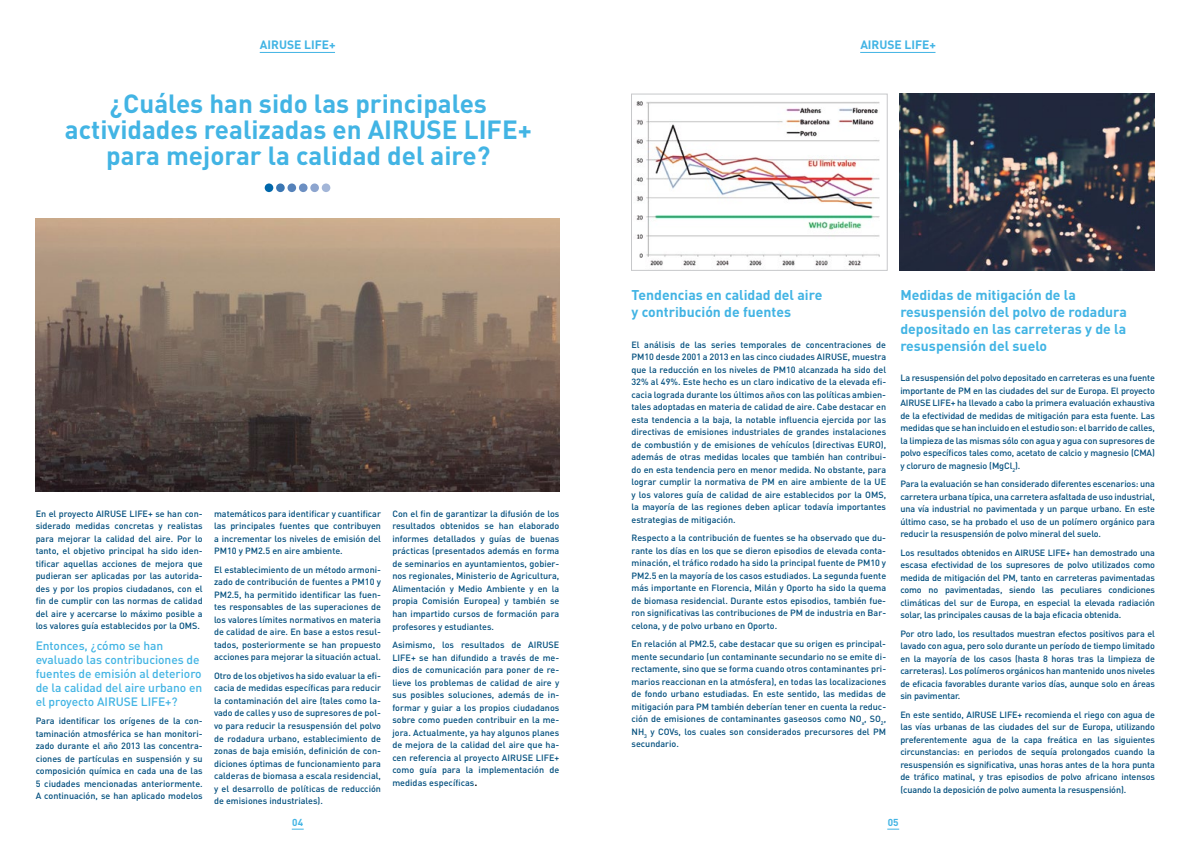
<style>
.page{position:relative;width:1191px;height:842px;background:#fff}
.page>*{position:absolute;margin:0;border:0;box-sizing:border-box;transform-origin:0 0}
.t1{font:700 26px/26px "DIN Pro";color:#42b4e4;text-align:center}
.t2{font:700 14px/16.8px "DIN Pro";color:#42b4e4}
.t3{font:500 12px/14px "DIN Pro";letter-spacing:-.005em;color:#42b4e4}
.t4{font:700 12px "DIN Pro";color:#42b4e4}
.t5{font:700 10px "DIN Pro";color:#42b4e4}
.t6{font:500 9px/12.5px "DIN Pro";color:#004e7d;text-align:justify}
.s1{font-size:11px;color:#000}
</style>
<div class="page">
<svg style="left:292px;top:829px;width:12px;height:1px"></svg>
<svg style="left:887px;top:829px;width:12px;height:1px"></svg>
<img style="left:36px;top:219px;width:524px;height:272px">
<img style="left:636px;top:101px;width:244px;height:165px">
<div style="left:631px;top:94px;width:256px;height:177px;border:1px solid #c7c8ca"></div>
<img style="left:899px;top:94px;width:256px;height:176px">
<div style="left:265px;top:183px;width:8px;height:9px;background:#0067aa;border-radius:50%"></div>
<div style="left:276px;top:183px;width:9px;height:9px;background:#3a76b3;border-radius:50%"></div>
<div style="left:287px;top:183px;width:9px;height:9px;background:#5582ba;border-radius:50%"></div>
<div style="left:299px;top:183px;width:8px;height:9px;background:#6c8fc2;border-radius:50%"></div>
<div style="left:310px;top:183px;width:9px;height:9px;background:#8da5cf;border-radius:50%"></div>
<div style="left:322px;top:183px;width:8px;height:9px;background:#a3b6d8;border-radius:50%"></div>
<hr style="left:260px;top:52px;width:75px;height:1px;background:#42b4e4">
<hr style="left:860px;top:52px;width:75px;height:1px;background:#42b4e4">
<h3 class="t4" style="left:260px;top:37px;width:77px">AIRUSE LIFE+</h3>
<h3 class="t4" style="left:860px;top:37px;width:77px">AIRUSE LIFE+</h3>
<h1 class="t1" style="left:65px;top:90px;width:468px">¿Cuáles han sido las principales actividades realizadas en AIRUSE LIFE+ para mejorar la calidad del aire?</h1>
<p class="t6" style="left:36px;top:507px;width:168px">En el proyecto AIRUSE LIFE+ se han con&shy;siderado medidas concretas y realistas para mejorar la calidad del aire. Por lo tanto, el objetivo principal ha sido iden&shy;tificar aquellas acciones de mejora que pudieran ser aplicadas por las autorida&shy;des y por los propios ciudadanos, con el fin de cumplir con las normas de calidad del aire y acercarse lo máximo posible a los valores guía establecidos por la OMS.</p>
<h3 class="t3" style="left:36px;top:638px;width:168px">Entonces, ¿cómo se han evaluado las contribuciones de fuentes de emisión al deterioro de la calidad del aire urbano en el proyecto AIRUSE LIFE+?</h3>
<p class="t6" style="left:36px;top:714px;width:168px">Para identificar los orígenes de la con&shy;taminación atmosférica se han monitori&shy;zado durante el año 2013 las concentra&shy;ciones de partículas en suspensión y su composición química en cada una de las 5 ciudades mencionadas anteriormente.<br>A continuación, se han aplicado modelos</p>
<p class="t6" style="left:214px;top:507px;width:168px">matemáticos para identificar y cuantificar las principales fuentes que contribuyen a incrementar los niveles de emisión del PM10 y PM2.5 en aire ambiente.</p>
<p class="t6" style="left:214px;top:563px;width:168px">El establecimiento de un método armoni&shy;zado de contribución de fuentes a PM10 y PM2.5, ha permitido identificar las fuen&shy;tes responsables de las superaciones de los valores límites normativos en materia de calidad de aire. En base a estos resul&shy;tados, posteriormente se han propuesto acciones para mejorar la situación actual.</p>
<p class="t6" style="left:214px;top:669px;width:168px">Otro de los objetivos ha sido evaluar la efi&shy;cacia de medidas específicas para reducir la contaminación del aire (tales como la&shy;vado de calles y uso de supresores de pol&shy;vo para reducir la resuspensión del polvo de rodadura urbano, establecimiento de zonas de baja emisión, definición de con&shy;diciones óptimas de funcionamiento para calderas de biomasa a escala residencial, y el desarrollo de políticas de reducción de emisiones industriales).</p>
<p class="t6" style="left:392px;top:507px;width:168px">Con el fin de garantizar la difusión de los resultados obtenidos se han elaborado informes detallados y guías de buenas prácticas (presentados además en forma de seminarios en ayuntamientos, gobier&shy;nos regionales, Ministerio de Agricultura, Alimentación y Medio Ambiente y en la propia Comisión Europea) y también se han impartido cursos de formación para profesores y estudiantes.</p>
<p class="t6" style="left:392px;top:638px;width:168px">Asimismo, los resultados de AIRUSE LIFE+ se han difundido a través de me&shy;dios de comunicación para poner de re&shy;lieve los problemas de calidad de aire y sus posibles soluciones, además de in&shy;formar y guiar a los propios ciudadanos sobre como pueden contribuir en la me&shy;jora. Actualmente, ya hay algunos planes de mejora de la calidad del aire que ha&shy;cen referencia al proyecto AIRUSE LIFE+ como guía para la implementación de medidas específicas<span class="s1">.</span></p>
<h2 class="t2" style="left:631px;top:286px;width:192px">Tendencias en calidad del aire y contribución de fuentes</h2>
<p class="t6" style="left:631px;top:338px;width:256px">El análisis de las series temporales de concentraciones de PM10 desde 2001 a 2013 en las cinco ciudades AIRUSE, muestra que la reducción en los niveles de PM10 alcanzada ha sido del 32% al 49%. Este hecho es un claro indicativo de la elevada efi&shy;cacia lograda durante los últimos años con las políticas ambien&shy;tales adoptadas en materia de calidad de aire. Cabe destacar en esta tendencia a la baja, la notable influencia ejercida por las directivas de emisiones industriales de grandes instalaciones de combustión y de emisiones de vehículos (directivas EURO), además de otras medidas locales que también han contribui&shy;do en esta tendencia pero en menor medida. No obstante, para lograr cumplir la normativa de PM en aire ambiente de la UE y los valores guía de calidad de aire establecidos por la OMS, la mayoría de las regiones deben aplicar todavía importantes estrategias de mitigación.</p>
<p class="t6" style="left:631px;top:531px;width:256px">Respecto a la contribución de fuentes se ha observado que du&shy;rante los días en los que se dieron episodios de elevada conta&shy;minación, el tráfico rodado ha sido la principal fuente de PM10 y PM2.5 en la mayoría de los casos estudiados. La segunda fuente más importante en Florencia, Milán y Oporto ha sido la quema de biomasa residencial. Durante estos episodios, también fue&shy;ron significativas las contribuciones de PM de industria en Bar&shy;celona, y de polvo urbano en Oporto.</p>
<p class="t6" style="left:631px;top:637px;width:256px">En relación al PM2.5, cabe destacar que su origen es principal&shy;mente secundario (un contaminante secundario no se emite di&shy;rectamente, sino que se forma cuando otros contaminantes pri&shy;marios reaccionan en la atmósfera), en todas las localizaciones de fondo urbano estudiadas. En este sentido, las medidas de mitigación para PM también deberían tener en cuenta la reduc&shy;ción de emisiones de contaminantes gaseosos como NO<sub>x</sub>, SO<sub>2</sub>, NH<sub>3</sub> y COVs, los cuales son considerados precursores del PM secundario.</p>
<h2 class="t2" style="left:900px;top:286px;width:228px">Medidas de mitigación de la resuspensión del polvo de rodadura depositado en las carreteras y de la resuspensión del suelo</h2>
<p class="t6" style="left:900px;top:371px;width:256px">La resuspensión del polvo depositado en carreteras es una fuente importante de PM en las ciudades del sur de Europa. El proyecto AIRUSE LIFE+ ha llevado a cabo la primera evaluación exhaustiva de la efectividad de medidas de mitigación para esta fuente. Las medidas que se han incluido en el estudio son: el barrido de calles, la limpieza de las mismas sólo con agua y agua con supresores de polvo específicos tales como, acetato de calcio y magnesio (CMA) y cloruro de magnesio (MgCl<sub>2</sub>).</p>
<p class="t6" style="left:900px;top:477px;width:256px">Para la evaluación se han considerado diferentes escenarios: una carretera urbana típica, una carretera asfaltada de uso industrial, una vía industrial no pavimentada y un parque urbano. En este último caso, se ha probado el uso de un polímero orgánico para reducir la resuspensión de polvo mineral del suelo.</p>
<p class="t6" style="left:900px;top:546px;width:256px">Los resultados obtenidos en AIRUSE LIFE+ han demostrado una escasa efectividad de los supresores de polvo utilizados como medida de mitigación del PM, tanto en carreteras pavimentadas como no pavimentadas, siendo las peculiares condiciones climáticas del sur de Europa, en especial la elevada radiación solar, las principales causas de la baja eficacia obtenida.</p>
<p class="t6" style="left:900px;top:627px;width:256px">Por otro lado, los resultados muestran efectos positivos para el lavado con agua, pero solo durante un período de tiempo limitado en la mayoría de los casos (hasta 8 horas tras la limpieza de carreteras). Los polímeros orgánicos han mantenido unos niveles de eficacia favorables durante varios días, aunque solo en áreas sin pavimentar.</p>
<p class="t6" style="left:900px;top:708px;width:256px">En este sentido, AIRUSE LIFE+ recomienda el riego con agua de las vías urbanas de las ciudades del sur de Europa, utilizando preferentemente agua de la capa freática en las siguientes circunstancias: en periodos de sequía prolongados cuando la resuspensión es significativa, unas horas antes de la hora punta de tráfico matinal, y tras episodios de polvo africano intensos (cuando la deposición de polvo aumenta la resuspensión).</p>
<p class="t5" style="left:292px;top:815px;width:12px">04</p>
<p class="t5" style="left:887px;top:815px;width:12px">05</p>
</div>
